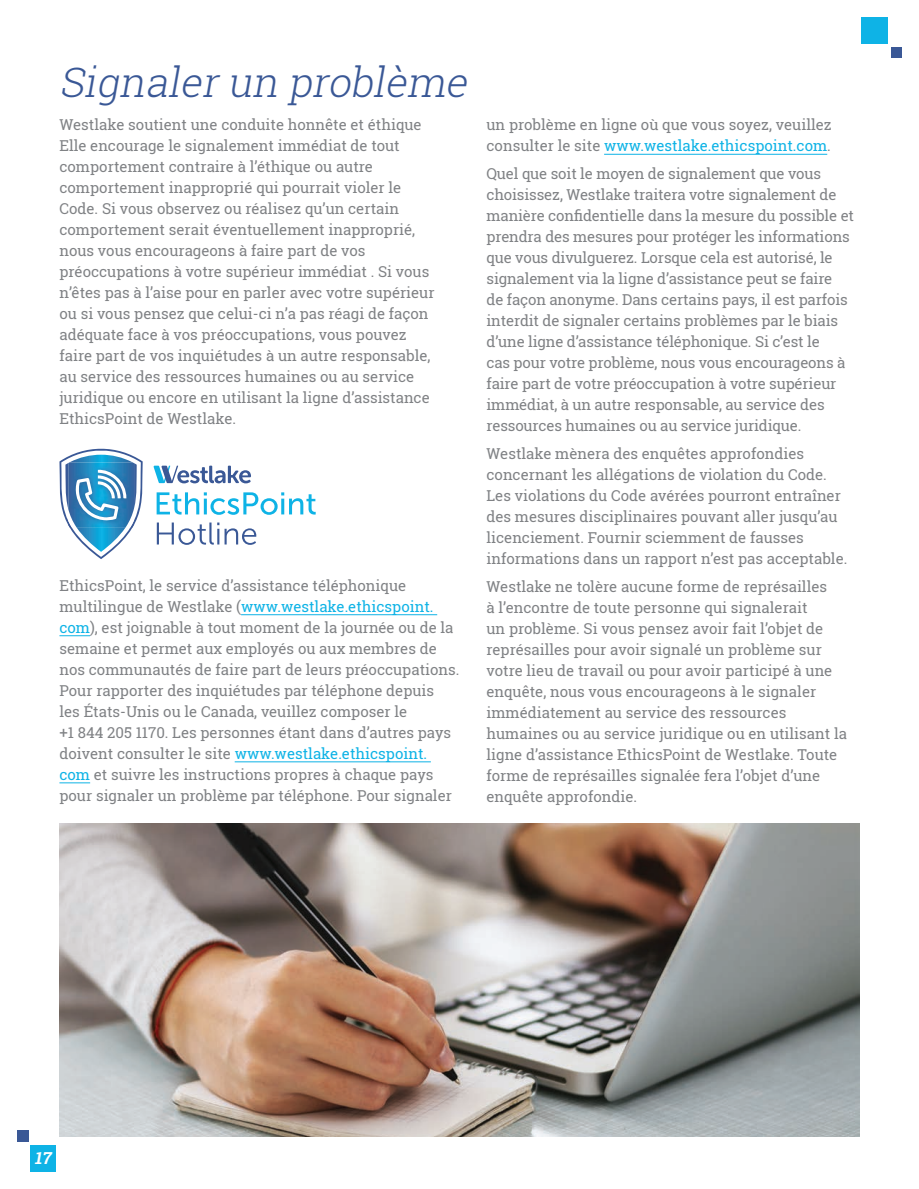
<style>
.page{position:relative;width:919px;height:1189px;background:#fff}
.page>*{position:absolute;margin:0;border:0;box-sizing:border-box;transform-origin:0 0}
.Sustain_Chapter_Head{font:italic 300 40.5px "Roboto Slab";color:#3a5896}
.t1{font:italic 700 16.5px "Roboto Slab";color:#fff}
.Sustain_Body{font:15px/21px "Roboto Slab";color:#808285}
.s1{color:#0eb3e6}
</style>
<div class="page">
<hr style="left:604px;top:154px;width:222px;height:1px;background:#0eb3e6">
<img style="left:59px;top:823px;width:800px;height:313px">
<hr style="left:241px;top:614px;width:196px;height:1px;background:#0eb3e6">
<hr style="left:59px;top:635px;width:31px;height:1px;background:#0eb3e6">
<hr style="left:234px;top:761px;width:196px;height:1px;background:#0eb3e6">
<hr style="left:59px;top:782px;width:31px;height:1px;background:#0eb3e6">
<svg style="left:59px;top:448px;width:256px;height:111px"></svg>
<div style="left:30px;top:1144px;width:26px;height:27px;background:#0eb3e6"></div>
<div style="left:17px;top:1130px;width:11px;height:11px;background:#3a5896"></div>
<div style="left:861px;top:18px;width:26px;height:26px;background:#0eb3e6"></div>
<div style="left:890px;top:47px;width:11px;height:11px;background:#3a5896"></div>
<p class="Sustain_Chapter_Head" style="left:59px;top:54px;width:418px">Signalerun problème</p>
<p class="Sustain_Body" style="left:59px;top:114px;width:376px">Westlake soutient une conduite honnête et éthique Elle encourage le signalement immédiat de tout comportement contraire à l’éthique ou autre comportement inapproprié qui pourrait violer le Code. Si vous observez ou réalisez qu’un certain comportement serait éventuellement inapproprié, nous vous encourageons à faire part de vos préoccupations à votre supérieur immédiat . Si vous n’êtes pas à l’aise pour en parler avec votre supérieur ou si vous pensez que celui-ci n’a pas réagi de façon adéquate face à vos préoccupations, vous pouvez faire part de vos inquiétudes à un autre responsable, au service des ressources humaines ou au service juridique ou encore en utilisant la ligne d’assistance EthicsPoint de Westlake.</p>
<p class="Sustain_Body" style="left:486px;top:114px;width:346px">un problème en ligne où que vous soyez, veuillez consulter le site <span class="s1">www.westlake.ethicspoint.com</span>.</p>
<p class="Sustain_Body" style="left:486px;top:163px;width:369px">Quel que soit le moyen de signalement que vous choisissez, Westlake traitera votre signalement de manière confidentielle dans la mesure du possible et prendra des mesures pour protéger les informations que vous divulguerez. Lorsque cela est autorisé, le signalement via la ligne d’assistance peut se faire<br>de façon anonyme. Dans certains pays, il est parfois interdit de signaler certains problèmes par le biais d’une ligne d’assistance téléphonique. Si c’est le<br>cas pour votre problème, nous vous encourageons à faire part de votre préoccupation à votre supérieur immédiat, à un autre responsable, au service des ressources humaines ou au service juridique.</p>
<p class="Sustain_Body" style="left:486px;top:443px;width:362px">Westlake mènera des enquêtes approfondies concernant les allégations de violation du Code.<br>Les violations du Code avérées pourront entraîner des mesures disciplinaires pouvant aller jusqu’au licenciement. Fournir sciemment de fausses informations dans un rapport n’est pas acceptable.</p>
<p class="Sustain_Body" style="left:486px;top:575px;width:362px">Westlake ne tolère aucune forme de représailles<br>à l’encontre de toute personne qui signalerait<br>un problème. Si vous pensez avoir fait l’objet de représailles pour avoir signalé un problème sur votre lieu de travail ou pour avoir participé à une enquête, nous vous encourageons à le signaler immédiatement au service des ressources humaines ou au service juridique ou en utilisant la ligne d’assistance EthicsPoint de Westlake. Toute forme de représailles signalée fera l’objet d’une enquête approfondie.</p>
<p class="Sustain_Body" style="left:59px;top:574px;width:401px">EthicsPoint, le service d’assistance téléphonique multilingue de Westlake (<span class="s1">www.westlake.ethicspoint. com</span>), est joignable à tout moment de la journée ou de la semaine et permet aux employés ou aux membres de nos communautés de faire part de leurs préoccupations.<br>Pour rapporter des inquiétudes par téléphone depuis<br>les États-Unis ou le Canada, veuillez composer le<br>+1 844 205 1170. Les personnes étant dans d’autres pays doivent consulter le site <span class="s1">www.westlake.ethicspoint. com</span> et suivre les instructions propres à chaque pays pour signaler un problème par téléphone. Pour signaler</p>
<p class="t1" style="left:35px;top:1146px;width:22px">17</p>
</div>
